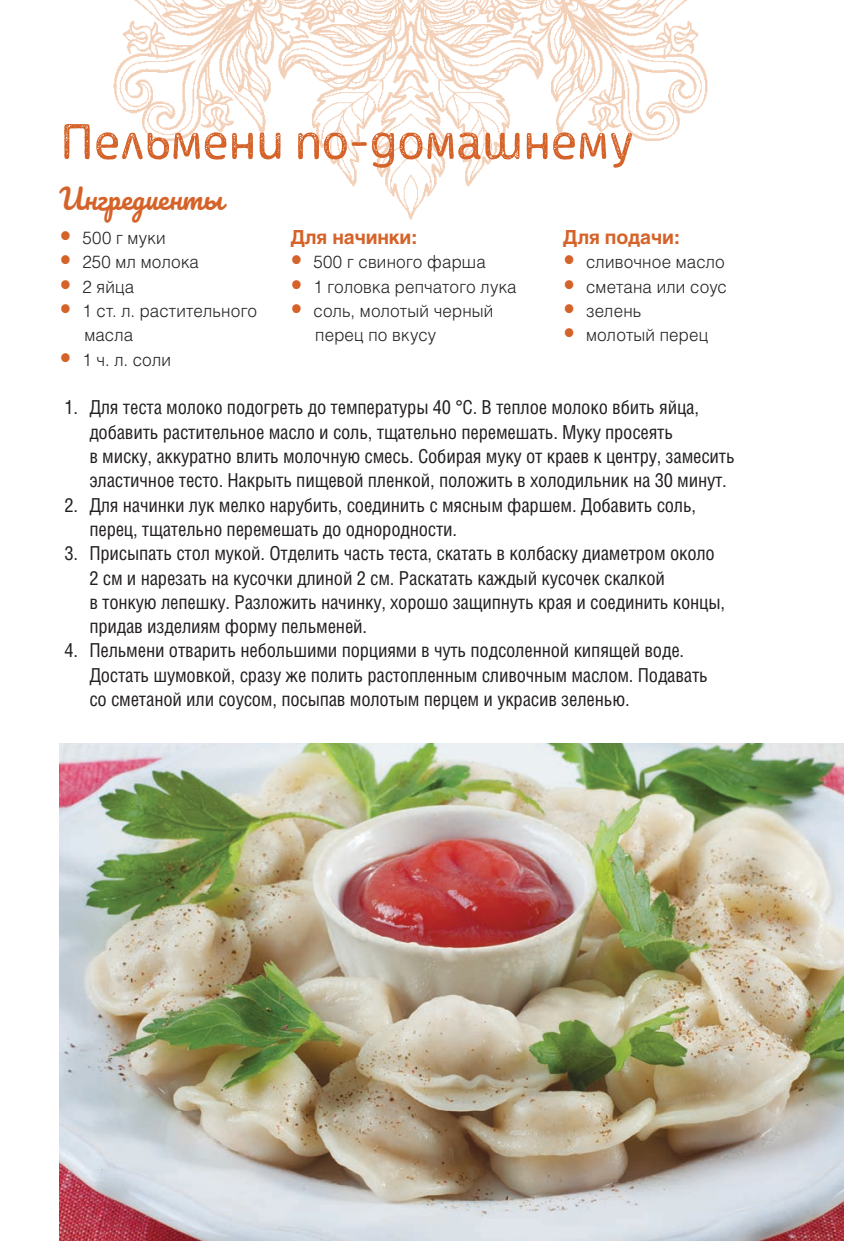
<style>
.page{position:relative;width:844px;height:1241px;background:#fff}
.page>*{position:absolute;margin:0;border:0;box-sizing:border-box;transform-origin:0 0}
.t1{font:52.5px "Ossem Rust";letter-spacing:-.005em;color:#d56329}
.t2{font:28px "Pacifico";color:#d56329}
.t3{font:19.25px/24.3px "Helios Cond";letter-spacing:-.01em;color:#231f20}
.t4{font:700 19.25px "Helios";letter-spacing:-.01em;color:#d56329}
.t5{font:300 17.5px/24.3px "Helios";letter-spacing:.01em;color:#231f20;scale:.96 1}
</style>
<div class="page">
<img style="left:113px;top:0;width:595px;height:219px">
<img style="left:59px;top:743px;width:784px;height:497px">
<h1 class="t1" style="left:60px;top:110px;width:575px">Пельмени по-домашнему</h1>
<h2 class="t2" style="left:60px;top:184px;width:165px">Ингредиенты</h2>
<p class="t5" style="left:83px;top:225px;width:183px">500 г муки<br>250 мл молока<br>2 яйца<br>1 ст. л. растительного масла<br>1 ч. л. соли</p>
<p class="t3" style="left:89px;top:395px;width:646px;text-indent:-25px">1. Для теста молоко подогреть до температуры 40 °С. В теплое молоко вбить яйца, добавить растительное масло и соль, тщательно перемешать. Муку просеять<br>в миску, аккуратно влить молочную смесь. Собирая муку от краев к центру, замесить эластичное тесто. Накрыть пищевой пленкой, положить в холодильник на 30 минут.</p>
<p class="t3" style="left:89px;top:492px;width:608px;text-indent:-25px">2. Для начинки лук мелко нарубить, соединить с мясным фаршем. Добавить соль, перец, тщательно перемешать до однородности.</p>
<p class="t3" style="left:89px;top:540px;width:637px;text-indent:-25px">3. Присыпать стол мукой. Отделить часть теста, скатать в колбаску диаметром около 2 см и нарезать на кусочки длиной 2 см. Раскатать каждый кусочек скалкой<br>в тонкую лепешку. Разложить начинку, хорошо защипнуть края и соединить концы, придав изделиям форму пельменей.</p>
<p class="t3" style="left:89px;top:638px;width:620px;text-indent:-25px">4. Пельмени отварить небольшими порциями в чуть подсоленной кипящей воде.<br>Достать шумовкой, сразу же полить растопленным сливочным маслом. Подавать со сметаной или соусом, посыпав молотым перцем и украсив зеленью.</p>
<p class="t4" style="left:563px;top:226px;width:119px">Для подачи:</p>
<p class="t5" style="left:586px;top:249px;width:148px">сливочное масло сметана или соус зелень<br>молотый перец</p>
<p class="t4" style="left:290px;top:226px;width:129px">Для начинки:</p>
<p class="t5" style="left:313px;top:249px;width:213px">500 г свиного фарша<br>1 головка репчатого лука соль, молотый черный перец по вкусу</p>
</div>
